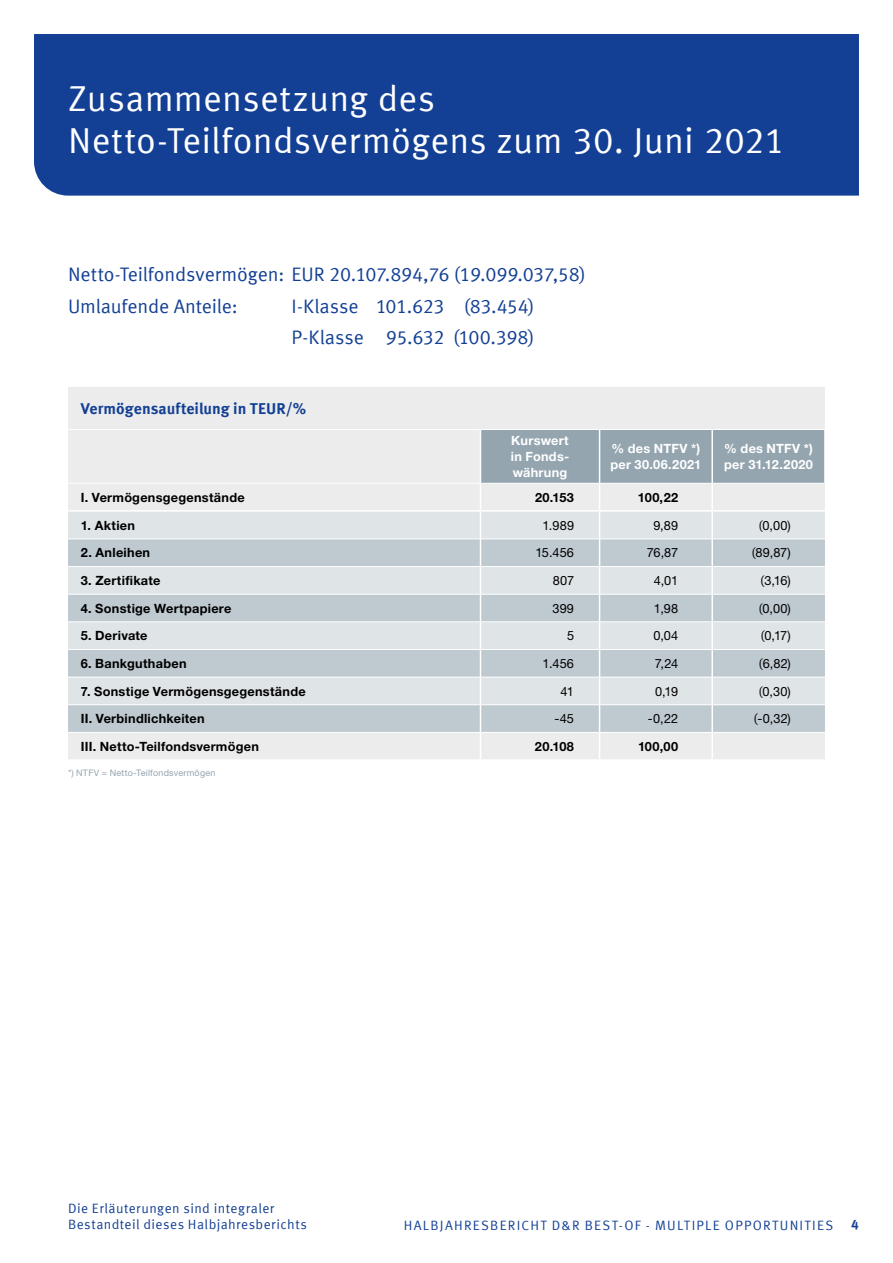
<style>
.page{position:relative;width:893px;height:1263px;background:#fff}
.page>*{position:absolute;margin:0;border:0;box-sizing:border-box;transform-origin:0 0}
.t1{font:36px/42.5px "Meta Offc Pro Norm";letter-spacing:.01em;color:#fff}
.t2{font:19.5px/32px "Meta Offc Pro Norm";letter-spacing:-.01em;color:#134094}
.t3{font:700 15.75px "Meta Offc Pro";color:#134094}
.t4{font:13.5px/16.2px "Meta Offc Pro Norm";letter-spacing:.04em;color:#134094}
.t5{font:13.5px "Meta Offc Pro Norm";letter-spacing:.095em;color:#134094}
.t6{font:700 13.5px "Meta Offc Pro";color:#134094}
.t7{font:700 12.75px "Helvetica Neue LTW1 G";letter-spacing:.02em;color:#000}
.t8{font:12.75px "Helvetica Neue LTW1 G";letter-spacing:.01em;color:#000}
.t9{font:700 12.75px/15.9px "Helvetica Neue LTW1 G";letter-spacing:.02em;color:#fff}
.t10{font:9px "Helvetica Neue LTW1 G";letter-spacing:.025em;color:#94a5b0}
.s1{font-family:"Meta Offc Pro Norm"}
</style>
<div class="page">
<div style="left:34px;top:34px;width:825px;height:162px;background:#134094"></div>
<div style="left:68px;top:387px;width:757px;height:42px;background:#ececed"></div>
<svg style="left:68px;top:429px;width:757px;height:330px;background:#d3d9de"></svg>
<hr style="left:711px;top:483px;width:2px;height:27px;background:#fff">
<h1 class="t1" style="left:68px;top:75px;width:718px">Zusammensetzung des<br>N etto-Teilfondsvermögens zum 30. Juni 2021</h1>
<h2 class="t2" style="left:68px;top:257px;width:519px">N etto-Teilfondsvermögen: EU R 20.107.894,76 (19.099.037,58)<br>U mlaufende Anteile:</h2>
<h2 class="t2" style="left:292px;top:289px;width:244px">I-Klasse 101.623 (83.454)<br>P-Klasse 95.632 (100.398)</h2>
<p class="t3" style="left:81px;top:396px;width:227px">Vermögensaufteilung in TEUR/%</p>
<p class="t9" style="left:511px;top:432px;width:60px;text-align:justify">Kurswert in Fonds&shy;währung</p>
<p class="t9" style="left:610px;top:440px;width:92px">% des NTFV *) per 30.06.2021</p>
<p class="t9" style="left:724px;top:440px;width:90px">% des NTFV *) per 31.12.2020</p>
<p class="t7" style="left:81px;top:489px;width:165px">I. Vermögensgegenstände</p>
<p class="t7" style="left:535px;top:489px;width:40px">20.153</p>
<p class="t7" style="left:638px;top:489px;width:42px">100,22</p>
<p class="t7" style="left:81px;top:517px;width:56px">1. Aktien</p>
<p class="t8" style="left:542px;top:517px;width:33px">1.989</p>
<p class="t8" style="left:653px;top:517px;width:26px">9,89</p>
<p class="t8" style="left:758px;top:517px;width:34px"><span class="s1">(</span>0,00)</p>
<p class="t7" style="left:81px;top:545px;width:71px">2. Anleihen</p>
<p class="t8" style="left:535px;top:545px;width:40px">15.456</p>
<p class="t8" style="left:647px;top:545px;width:33px">76,87</p>
<p class="t8" style="left:751px;top:545px;width:41px"><span class="s1">(</span>89,87)</p>
<p class="t7" style="left:81px;top:572px;width:81px">3. Zertifikate</p>
<p class="t8" style="left:553px;top:572px;width:23px">807</p>
<p class="t8" style="left:654px;top:572px;width:26px">4,01</p>
<p class="t8" style="left:760px;top:572px;width:32px"><span class="s1">(</span>3,16)</p>
<p class="t7" style="left:81px;top:600px;width:152px">4. Sonstige Wertpapiere</p>
<p class="t8" style="left:552px;top:600px;width:23px">399</p>
<p class="t8" style="left:654px;top:600px;width:26px">1,98</p>
<p class="t8" style="left:758px;top:600px;width:34px"><span class="s1">(</span>0,00)</p>
<p class="t7" style="left:81px;top:628px;width:68px">5. Derivate</p>
<p class="t8" style="left:567px;top:628px;width:9px">5</p>
<p class="t8" style="left:653px;top:628px;width:26px">0,04</p>
<p class="t8" style="left:760px;top:628px;width:32px"><span class="s1">(</span>0,17)</p>
<p class="t7" style="left:81px;top:655px;width:107px">6. Bankguthaben</p>
<p class="t8" style="left:543px;top:655px;width:33px">1.456</p>
<p class="t8" style="left:655px;top:655px;width:25px">7,24</p>
<p class="t8" style="left:759px;top:655px;width:34px"><span class="s1">(</span>6,82)</p>
<p class="t7" style="left:81px;top:683px;width:226px">7. Sonstige Vermögensgegenstände</p>
<p class="t8" style="left:561px;top:683px;width:15px">41</p>
<p class="t8" style="left:655px;top:683px;width:25px">0,19</p>
<p class="t8" style="left:758px;top:683px;width:34px"><span class="s1">(</span>0,30)</p>
<p class="t7" style="left:81px;top:711px;width:125px">II. Verbindlichkeiten</p>
<p class="t8" style="left:554px;top:711px;width:21px">-45</p>
<p class="t8" style="left:648px;top:711px;width:32px">-0,22</p>
<p class="t8" style="left:753px;top:711px;width:39px"><span class="s1">(</span>-0,32)</p>
<p class="t7" style="left:81px;top:738px;width:180px">III. Netto-Teilfondsvermögen</p>
<p class="t7" style="left:535px;top:738px;width:41px">20.108</p>
<p class="t7" style="left:638px;top:738px;width:42px">100,00</p>
<p class="t10" style="left:68px;top:767px;width:149px">*) NTFV = Netto-Teilfondsvermögen</p>
<p class="t4" style="left:68px;top:1199px;width:240px">Die Erläuterungen sind integraler<br>Bestandteil dieses Halbjahresberichts</p>
<p class="t5" style="left:404px;top:1215px;width:199px">HALBJAHRESBERICHT D&amp;R Best</p>
<p class="t4" style="left:619px;top:1216px;width:66px">-of - Multiple</p>
<p class="t4" style="left:725px;top:1216px;width:20px">Opport</p>
<p class="t4" style="left:780px;top:1216px;width:28px">unities</p>
<p class="t6" style="left:851px;top:1214px;width:9px">4</p>
</div>
